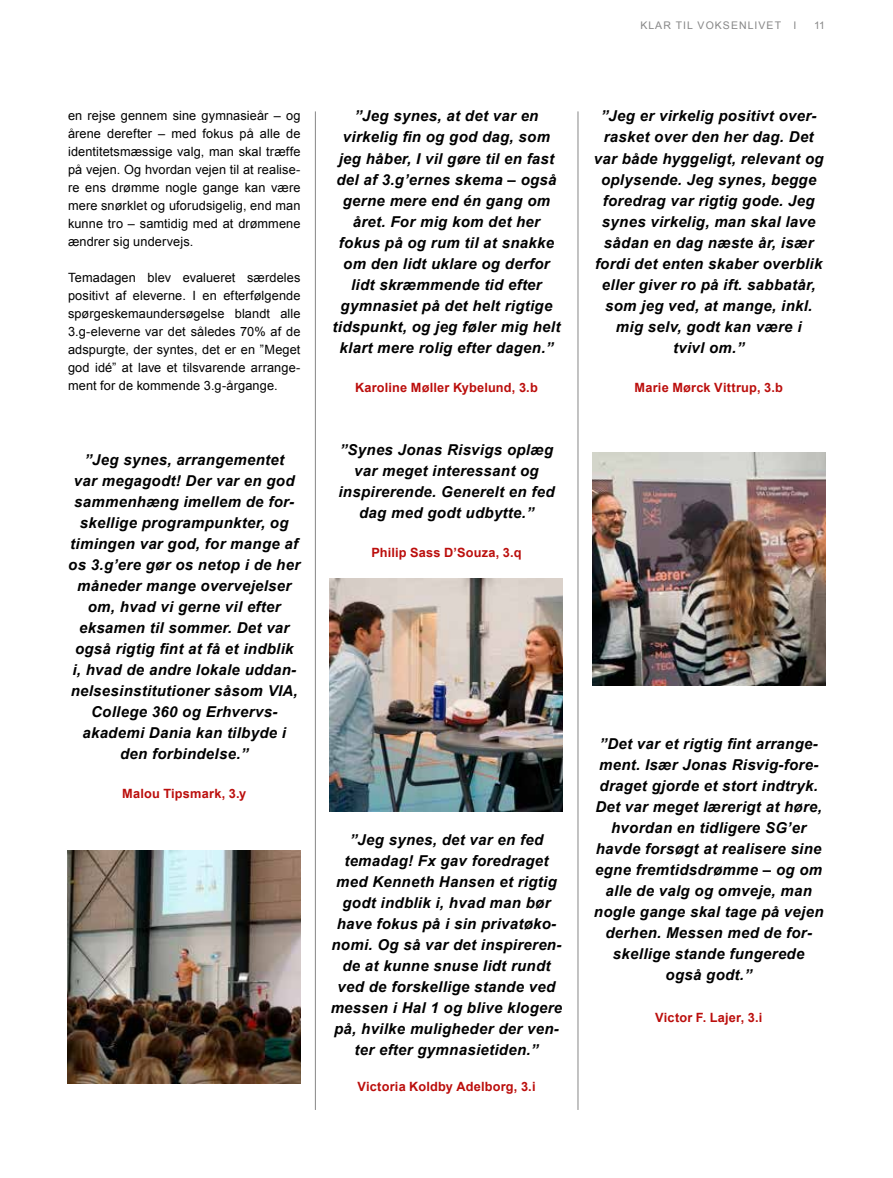
<style>
.page{position:relative;width:893px;height:1178px;background:#fff}
.page>*{position:absolute;margin:0;border:0;box-sizing:border-box;transform-origin:0 0}
.t1{font:italic 700 15px/21px "Arial";letter-spacing:.02em;color:#000;text-align:center}
.t2{font:12.75px/18px "Arial";letter-spacing:.01em;color:#000;text-align:justify}
.t3{font:700 12.75px "Arial";letter-spacing:.015em;color:#bb0e0c}
.t4{font:10.5px "Arial";letter-spacing:.1em;color:#878787}
</style>
<div class="page">
<img style="left:592px;top:452px;width:233px;height:233px">
<img style="left:330px;top:578px;width:233px;height:233px">
<img style="left:67px;top:850px;width:233px;height:233px">
<hr style="left:315px;top:111px;width:1px;height:999px;background:#878787">
<hr style="left:578px;top:111px;width:1px;height:999px;background:#878787">
<p class="t4" style="left:640px;top:18px;width:158px">KLAR TIL VOKSENLIVET I</p>
<p class="t4" style="left:814px;top:18px;width:12px">11</p>
<p class="t2" style="left:68px;top:106px;width:234px">en rejse gennem sine gymnasieår – og årene derefter – med fokus på alle de identitetsmæssige valg, man skal træffe på vejen. Og hvordan vejen til at realise&shy;re ens drømme nogle gange kan være mere snørklet og uforudsigelig, end man kunne tro – samtidig med at drømmene ændrer sig undervejs.</p>
<p class="t2" style="left:68px;top:269px;width:234px">Temadagen blev evalueret særdeles positivt af eleverne. I en efterfølgende spørgeskemaundersøgelse blandt alle 3.g-eleverne var det således 70% af de adspurgte, der syntes, det er en ”Meget god idé” at lave et tilsvarende arrange&shy;ment for de kommende 3.g-årgange.</p>
<p class="t1" style="left:68px;top:450px;width:233px">”Jeg synes, arrangementet<br>var megagodt! Der var en god sammenhæng imellem de for&shy;skellige programpunkter, og timingen var god, for mange af os 3.g’ere gør os netop i de her måneder mange overvejelser om, hvad vi gerne vil efter eksamen til sommer. Det var også rigtig fint at få et indblik<br>i, hvad de andre lokale uddan&shy;nelsesinstitutioner såsom VIA,<br>College 360 og Erhvervs&shy;akademi Dania kan tilbyde i den forbindelse.”</p>
<p class="t3" style="left:122px;top:785px;width:126px">Malou Tipsmark, 3.y</p>
<p class="t1" style="left:333px;top:106px;width:229px">”Jeg synes, at det var en virkelig fin og god dag, som jeg håber, I vil gøre til en fast del af 3.g’ernes skema – også gerne mere end én gang om året. For mig kom det her fokus på og rum til at snakke om den lidt uklare og derfor lidt skræmmende tid efter gymnasiet på det helt rigtige tidspunkt, og jeg føler mig helt klart mere rolig efter dagen.”</p>
<p class="t3" style="left:355px;top:378px;width:184px">Karoline Møller Kybelund, 3.b</p>
<p class="t1" style="left:338px;top:439px;width:217px">”Synes Jonas Risvigs oplæg var meget interessant og inspirerende. Generelt en fed dag med godt udbytte.”</p>
<p class="t3" style="left:371px;top:543px;width:152px">Philip Sass D’Souza, 3.q</p>
<p class="t1" style="left:331px;top:829px;width:233px">”Jeg synes, det var en fed temadag! Fx gav foredraget med Kenneth Hansen et rigtig godt indblik i, hvad man bør have fokus på i sin privatøko&shy;nomi. Og så var det inspireren&shy;de at kunne snuse lidt rundt ved de forskellige stande ved messen i Hal 1 og blive klogere på, hvilke muligheder der ven&shy;ter efter gymnasietiden.”</p>
<p class="t3" style="left:357px;top:1077px;width:180px">Victoria Koldby Adelborg, 3.i</p>
<p class="t1" style="left:594px;top:106px;width:231px">”Jeg er virkelig positivt over&shy;rasket over den her dag. Det var både hyggeligt, relevant og oplysende. Jeg synes, begge foredrag var rigtig gode. Jeg synes virkelig, man skal lave sådan en dag næste år, især fordi det enten skaber overblik eller giver ro på ift. sabbatår, som jeg ved, at mange, inkl. mig selv, godt kan være i<br>tvivl om.”</p>
<p class="t3" style="left:634px;top:378px;width:150px">Marie Mørck Vittrup, 3.b</p>
<p class="t1" style="left:594px;top:733px;width:231px">”Det var et rigtig fint arrange&shy;ment. Især Jonas Risvig-fore&shy;draget gjorde et stort indtryk.<br>Det var meget lærerigt at høre, hvordan en tidligere SG’er havde forsøgt at realisere sine egne fremtidsdrømme – og om alle de valg og omveje, man nogle gange skal tage på vejen derhen. Messen med de for&shy;skellige stande fungerede også godt.”</p>
<p class="t3" style="left:655px;top:1008px;width:109px">Victor F. Lajer, 3.i</p>
</div>
